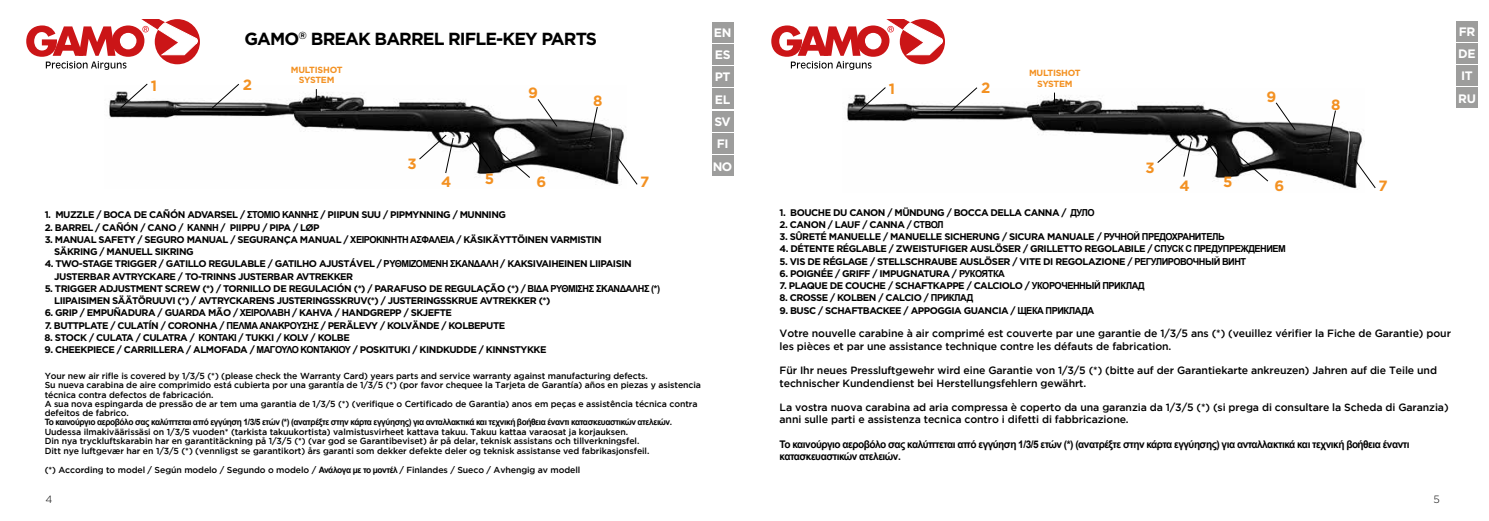
<style>
.page{position:relative;width:1489px;height:521px;background:#fff}
.page>*{position:absolute;margin:0;border:0;box-sizing:border-box;transform-origin:0 0}
.t1{font:700 17.5px "Gotham";letter-spacing:-.05em;color:#000}
.t2{font:700 14.88px "Gotham";color:#f39122}
.t3{font:700 12.25px/22.2px "Gotham";letter-spacing:-.025em;color:#fff;text-align:center}
.t4{font:500 10.5px/12.2px "Gotham";letter-spacing:-.01em;color:#000}
.t5{font:700 10.5px/12.2px "Arial";letter-spacing:-.05em;color:#000;scale:.96 1}
.t6{font:300 10.5px "Gotham";color:#000}
.t7{font:700 9.62px/12.2px "Gotham";letter-spacing:-.05em;color:#000}
.t8{font:700 8.92px/10.7px "Gotham";letter-spacing:-.025em;color:#f39122;text-align:center}
.t9{font:500 8.75px/9.6px "Gotham";letter-spacing:-.01em;color:#000}
.t10{font:700 8.75px "Arial";letter-spacing:-.05em;color:#000;scale:.96 1}
.s1{font-family:"Arial"}
.s2{font-family:"Arial";font-weight:700}
</style>
<div class="page">
<img style="left:109px;top:89px;width:517px;height:97px">
<svg style="left:120px;top:83px;width:28px;height:26px"></svg>
<svg style="left:211px;top:83px;width:29px;height:26px"></svg>
<svg style="left:418px;top:134px;width:36px;height:40px"></svg>
<svg style="left:465px;top:134px;width:66px;height:45px"></svg>
<svg style="left:615px;top:154px;width:23px;height:31px"></svg>
<svg style="left:589px;top:106px;width:9px;height:37px"></svg>
<svg style="left:537px;top:98px;width:21px;height:29px"></svg>
<svg style="left:316px;top:89px;width:1px;height:13px"></svg>
<svg style="left:26px;top:19px;width:172px;height:51px"></svg>
<svg style="left:899px;top:19px;width:46px;height:45px"></svg>
<svg style="left:771px;top:19px;width:171px;height:51px"></svg>
<img style="left:847px;top:92px;width:517px;height:98px">
<svg style="left:857px;top:87px;width:29px;height:26px"></svg>
<svg style="left:949px;top:87px;width:29px;height:26px"></svg>
<svg style="left:1156px;top:138px;width:36px;height:39px"></svg>
<svg style="left:1203px;top:137px;width:65px;height:45px"></svg>
<svg style="left:1352px;top:158px;width:24px;height:31px"></svg>
<svg style="left:1326px;top:110px;width:10px;height:37px"></svg>
<svg style="left:1274px;top:102px;width:21px;height:29px"></svg>
<svg style="left:1054px;top:93px;width:1px;height:12px"></svg>
<div style="left:712px;top:22px;width:21px;height:20px;background:#9d9d9c"></div>
<div style="left:712px;top:44px;width:21px;height:20px;background:#9d9d9c"></div>
<div style="left:712px;top:67px;width:21px;height:20px;background:#9d9d9c"></div>
<div style="left:712px;top:89px;width:21px;height:20px;background:#9d9d9c"></div>
<div style="left:712px;top:111px;width:21px;height:20px;background:#9d9d9c"></div>
<div style="left:712px;top:133px;width:21px;height:20px;background:#9d9d9c"></div>
<div style="left:712px;top:156px;width:21px;height:20px;background:#9d9d9c"></div>
<div style="left:1456px;top:21px;width:21px;height:20px;background:#9d9d9c"></div>
<div style="left:1456px;top:43px;width:21px;height:20px;background:#9d9d9c"></div>
<div style="left:1456px;top:65px;width:21px;height:20px;background:#9d9d9c"></div>
<div style="left:1456px;top:88px;width:21px;height:20px;background:#9d9d9c"></div>
<h1 class="t1" style="left:244px;top:28px;width:354px">GAMO<sup>®</sup> BREAK BARREL RIFLE-KEY PARTS</h1>
<h2 class="t2" style="left:151px;top:77px;width:8px">1</h2>
<h2 class="t2" style="left:243px;top:76px;width:11px">2</h2>
<p class="t8" style="left:291px;top:64px;width:53px">MULTISHOT<br>SYSTEM</p>
<h2 class="t2" style="left:407px;top:156px;width:11px">3</h2>
<h2 class="t2" style="left:441px;top:173px;width:12px">4</h2>
<h2 class="t2" style="left:485px;top:170px;width:11px">5</h2>
<h2 class="t2" style="left:528px;top:85px;width:11px">9</h2>
<h2 class="t2" style="left:593px;top:92px;width:11px">8</h2>
<h2 class="t2" style="left:536px;top:173px;width:11px">6</h2>
<h2 class="t2" style="left:640px;top:173px;width:11px">7</h2>
<p class="t3" style="left:713px;top:21px;width:21px">EN<br>ES<br>PT<br>EL<br>SV<br>FI<br>NO</p>
<p class="t3" style="left:1457px;top:20px;width:19px;text-align:left">FR<br>DE<br>IT<br>RU</p>
<p class="t8" style="left:1028px;top:68px;width:53px">MULTISHOT<br>SYSTEM</p>
<h2 class="t2" style="left:888px;top:80px;width:8px">1</h2>
<h2 class="t2" style="left:981px;top:79px;width:11px">2</h2>
<h2 class="t2" style="left:1266px;top:88px;width:11px">9</h2>
<h2 class="t2" style="left:1330px;top:96px;width:11px">8</h2>
<h2 class="t2" style="left:1145px;top:159px;width:11px">3</h2>
<h2 class="t2" style="left:1179px;top:177px;width:12px">4</h2>
<h2 class="t2" style="left:1222px;top:174px;width:11px">5</h2>
<h2 class="t2" style="left:1274px;top:177px;width:11px">6</h2>
<h2 class="t2" style="left:1378px;top:177px;width:11px">7</h2>
<p class="t7" style="left:45px;top:209px;width:463px">1. MUZZLE / BOCA DE CAÑÓN ADVARSEL / <span class="s1">ΣΤΌΜΙΟ ΚΆΝΝΗΣ</span> / PIIPUN SUU / PIPMYNNING / MUNNING</p>
<p class="t7" style="left:45px;top:221px;width:276px">2. BARREL / CAÑÓN / CANO / <span class="s1">ΚΆΝΝΗ</span> / PIIPPU / PIPA / LØP</p>
<p class="t7" style="left:54px;top:233px;width:549px;text-indent:-10px">3. MANUAL SAFETY / SEGURO MANUAL / SEGURANÇA MANUAL / <span class="s1">ΧΕΙΡΟΚΊΝΗΤΗ ΑΣΦΆΛΕΙΑ</span> / KÄSIKÄYTTÖINEN VARMISTIN<br>SÄKRING / MANUELL SIKRING</p>
<p class="t7" style="left:54px;top:258px;width:579px;text-indent:-10px">4. TWO-STAGE TRIGGER / GATILLO REGULABLE / GATILHO AJUSTÁVEL / <span class="s1">ΡΥΘΜΙΖΌΜΕΝΗ ΣΚΑΝΔΆΛΗ</span> / KAKSIVAIHEINEN LIIPAISIN<br>JUSTERBAR AVTRYCKARE / TO-TRINNS JUSTERBAR AVTREKKER</p>
<p class="t7" style="left:54px;top:282px;width:607px;text-indent:-10px">5. TRIGGER ADJUSTMENT SCREW (*) / TORNILLO DE REGULACIÓN (*) / PARAFUSO DE REGULAÇÃO (*) / <span class="s1">ΒΊΔΑ ΡΎΘΜΙΣΗΣ ΣΚΑΝΔΆΛΗΣ (*)<br></span>LIIPAISIMEN SÄÄTÖRUUVI (*) / AVTRYCKARENS JUSTERINGSSKRUV(*) / JUSTERINGSSKRUE AVTREKKER (*)</p>
<p class="t7" style="left:45px;top:307px;width:409px">6. GRIP / EMPUÑADURA / GUARDA MÃO / <span class="s1">ΧΕΙΡΟΛΑΒΉ</span> / KAHVA / HANDGREPP / SKJEFTE</p>
<p class="t7" style="left:45px;top:319px;width:462px">7. BUTTPLATE / CULATÍN / CORONHA / <span class="s1">ΠΈΛΜΑ ΑΝΆΚΡΟΥΣΗΣ</span> / PERÄLEVY / KOLVÄNDE / KOLBEPUTE</p>
<p class="t7" style="left:45px;top:331px;width:306px">8. STOCK / CULATA / CULATRA / <span class="s1">ΚΟΝΤΆΚΙ</span> / TUKKI / KOLV / KOLBE</p>
<p class="t7" style="left:45px;top:343px;width:503px">9. CHEEKPIECE / CARRILLERA / ALMOFADA / <span class="s1">ΜΆΓΟΥΛΟ ΚΟΝΤΑΚΊΟΥ</span> / POSKITUKI / KINDKUDDE / KINNSTYKKE</p>
<p class="t9" style="left:45px;top:370px;width:657px">Your new air rifle is covered by 1/3/5 (*) (please check the Warranty Card) years parts and service warranty against manufacturing defects.<br>Su nueva carabina de aire comprimido está cubierta por una garantía de 1/3/5 (*) (por favor chequee la Tarjeta de Garantía) años en piezas y asistencia técnica contra defectos de fabricación.<br>A sua nova espingarda de pressão de ar tem uma garantia de 1/3/5 (*) (verifique o Certificado de Garantia) anos em peças e assistência técnica contra</p>
<p class="t9" style="left:45px;top:408px;width:86px">defeitos de fabrico.</p>
<p class="t10" style="left:45px;top:416px;width:655px">Το καινούργιο αεροβόλο σας καλύπτεται από εγγύηση 1/3/5 ετών (*) (ανατρέξτε στην κάρτα εγγύησης) για ανταλλακτικά και τεχνική βοήθεια έναντι κατασκευαστικών ατελειών.</p>
<p class="t9" style="left:45px;top:426px;width:606px">Uudessa ilmakiväärissäsi on 1/3/5 vuoden* (tarkista takuukortista) valmistusvirheet kattava takuu. Takuu kattaa varaosat ja korjauksen.<br>Din nya tryckluftskarabin har en garantitäckning på 1/3/5 (*) (var god se Garantibeviset) år på delar, teknisk assistans och tillverkningsfel.<br>Ditt nye luftgevær har en 1/3/5 (*) (vennligst se garantikort) års garanti som dekker defekte deler og teknisk assistanse ved fabrikasjonsfeil.</p>
<p class="t9" style="left:45px;top:465px;width:537px">(*) According to model / Según modelo / Segundo o modelo / <span class="s2">Ανάλογα με το μοντέλ</span> / Finlandes / Sueco / Avhengig av modell</p>
<p class="t7" style="left:779px;top:206px;width:317px">1. BOUCHE DU CANON / MÜNDUNG / BOCCA DELLA CANNA / <span class="s1">ДУЛО</span></p>
<p class="t7" style="left:779px;top:218px;width:166px">2. CANON / LAUF / CANNA / <span class="s1">СТВОЛ</span></p>
<p class="t7" style="left:779px;top:230px;width:446px">3. SÛRETÉ MANUELLE / MANUELLE SICHERUNG / SICURA MANUALE / <span class="s1">РУЧНОЙ ПРЕДОХРАНИТЕЛЬ</span></p>
<p class="t7" style="left:779px;top:243px;width:508px">4. DÉTENTE RÉGLABLE / ZWEISTUFIGER AUSLÖSER / GRILLETTO REGOLABILE / <span class="s1">СПУСК С ПРЕДУПРЕЖДЕНИЕМ</span></p>
<p class="t7" style="left:779px;top:255px;width:468px">5. VIS DE RÉGLAGE / STELLSCHRAUBE AUSLÖSER / VITE DI REGOLAZIONE / <span class="s1">РЕГУЛИРОВОЧНЫЙ ВИНТ</span></p>
<p class="t7" style="left:779px;top:267px;width:227px">6. POIGNÉE / GRIFF / IMPUGNATURA / <span class="s1">РУКОЯТКА</span></p>
<p class="t7" style="left:779px;top:279px;width:367px">7. PLAQUE DE COUCHE / SCHAFTKAPPE / CALCIOLO / <span class="s1">УКОРОЧЕННЫЙ ПРИКЛАД</span></p>
<p class="t7" style="left:779px;top:292px;width:195px">8. CROSSE / KOLBEN / CALCIO / <span class="s1">ПРИКЛАД</span></p>
<p class="t7" style="left:779px;top:304px;width:316px">9. BUSC / SCHAFTBACKEE / APPOGGIA GUANCIA / <span class="s1">ЩЕКА ПРИКЛАДА</span></p>
<p class="t4" style="left:779px;top:327px;width:673px">Votre nouvelle carabine à air comprimé est couverte par une garantie de 1/3/5 ans (*) (veuillez vérifier la Fiche de Garantie) pour les pièces et par une assistance technique contre les défauts de fabrication.</p>
<p class="t4" style="left:779px;top:364px;width:659px">Für Ihr neues Pressluftgewehr wird eine Garantie von 1/3/5 (*) (bitte auf der Garantiekarte ankreuzen) Jahren auf die Teile und technischer Kundendienst bei Herstellungsfehlern gewährt.</p>
<p class="t4" style="left:779px;top:401px;width:670px">La vostra nuova carabina ad aria compressa è coperto da una garanzia da 1/3/5 (*) (si prega di consultare la Scheda di Garanzia) anni sulle parti e assistenza tecnica contro i difetti di fabbricazione.</p>
<p class="t5" style="left:779px;top:438px;width:657px">Το καινούργιο αεροβόλο σας καλύπτεται από εγγύηση 1/3/5 ετών (*) (ανατρέξτε στην κάρτα εγγύησης) για ανταλλακτικά και τεχνική βοήθεια έναντι κατασκευαστικών ατελειών.</p>
<p class="t6" style="left:46px;top:494px;width:8px">4</p>
<p class="t6" style="left:1433px;top:494px;width:8px">5</p>
</div>
